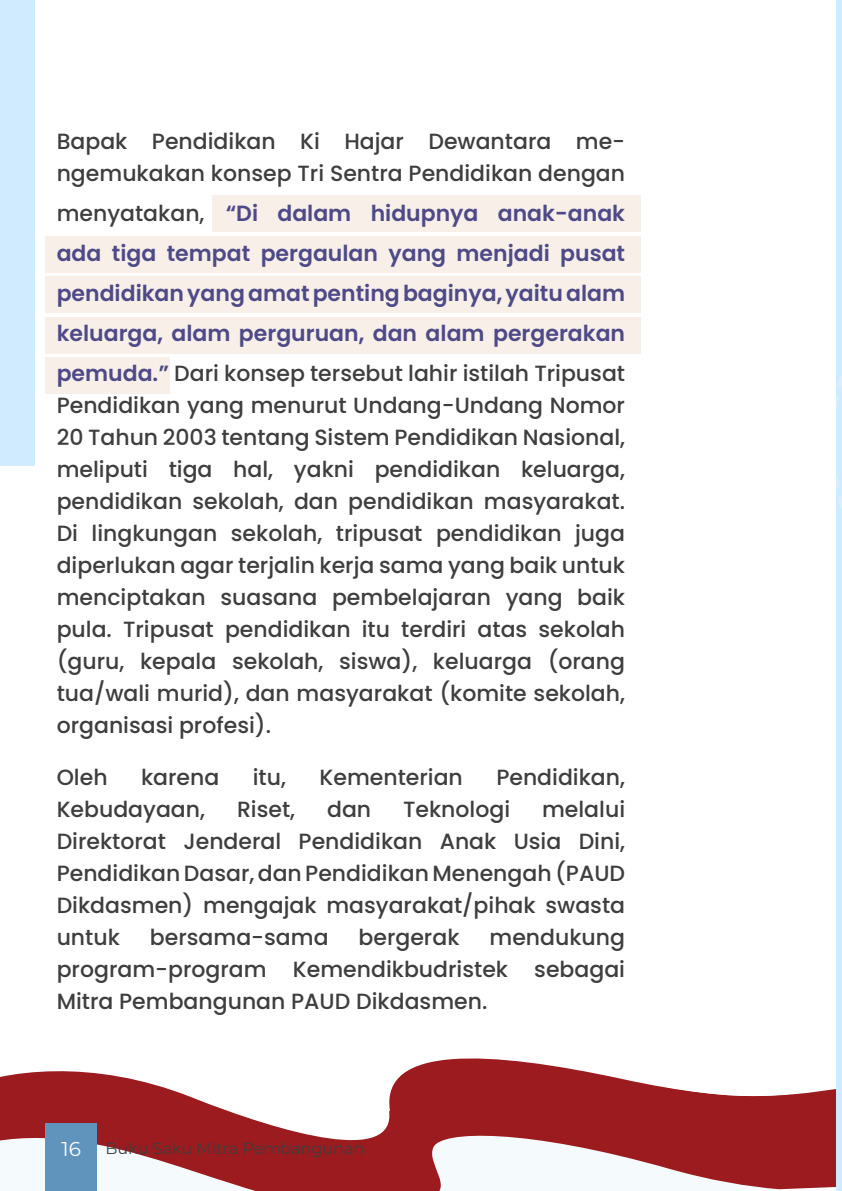
<style>
.page{position:relative;width:842px;height:1191px;background:#fff}
.page>*{position:absolute;margin:0;border:0;box-sizing:border-box;transform-origin:0 0}
.t1{font:500 22px/32px "Poppins";color:#3e3e3f;text-align:justify}
.t2{font:600 22px/40px "Poppins";color:#4e4a88;text-align:justify}
.t3{font:16px "Montserrat";color:#3e3e3f}
.s1{font-weight:500;color:#3e3e3f}
.s2{font-size:20px;color:#fff}
</style>
<div class="page">
<svg style="left:0;top:1071px;width:383px;height:120px;fill:#9b1b1f"></svg>
<div style="left:213px;top:196px;width:428px;height:36px;background:#f7efe8"></div>
<div style="left:45px;top:237px;width:596px;height:36px;background:#f7efe8"></div>
<div style="left:45px;top:276px;width:596px;height:37px;background:#f7efe8"></div>
<div style="left:45px;top:317px;width:596px;height:37px;background:#f7efe8"></div>
<div style="left:45px;top:357px;width:125px;height:36px;background:#f7efe8"></div>
<div style="left:0;top:0;width:34px;height:466px;background:#d0ebff"></div>
<div style="left:836px;top:0;width:6px;height:1191px;background:#cfebff"></div>
<svg style="left:383px;top:195px;width:453px;height:996px"></svg>
<div style="left:45px;top:1123px;width:52px;height:68px;background:#6194bd"></div>
<p class="t1" style="left:57px;top:125px;width:570px">Bapak Pendidikan Ki Hajar Dewantara me&shy;ngemukakan konsep Tri Sentra Pendidikan dengan</p>
<p class="t2" style="left:57px;top:193px;width:570px"><span class="s1">menyatakan,</span> “Di dalam hidupnya anak-anak ada tiga tempat pergaulan yang menjadi pusat pendidikan yang amat penting baginya, yaitu alam keluarga, alam perguruan, dan alam pergerakan pemuda.” <span class="s1">Dari konsep tersebut lahir istilah Tripusat</span></p>
<p class="t1" style="left:57px;top:389px;width:570px">Pendidikan yang menurut Undang-Undang Nomor 20 Tahun 2003 tentang Sistem Pendidikan Nasional, meliputi tiga hal, yakni pendidikan keluarga, pendidikan sekolah, dan pendidikan masyarakat.<br>Di lingkungan sekolah, tripusat pendidikan juga diperlukan agar terjalin kerja sama yang baik untuk menciptakan suasana pembelajaran yang baik pula. Tripusat pendidikan itu terdiri atas sekolah (guru, kepala sekolah, siswa), keluarga (orang tua/wali murid), dan masyarakat (komite sekolah, organisasi profesi).</p>
<p class="t1" style="left:57px;top:761px;width:52px">Oleh</p>
<p class="t1" style="left:141px;top:761px;width:80px">karena</p>
<p class="t1" style="left:253px;top:761px;width:35px">itu,</p>
<p class="t1" style="left:319px;top:761px;width:145px">Kementerian</p>
<p class="t1" style="left:496px;top:761px;width:130px">Pendidikan,</p>
<p class="t1" style="left:57px;top:793px;width:150px">Kebudayaan,</p>
<p class="t1" style="left:237px;top:793px;width:60px">Riset,</p>
<p class="t1" style="left:327px;top:793px;width:46px">dan</p>
<p class="t1" style="left:403px;top:793px;width:109px">Teknologi</p>
<p class="t1" style="left:57px;top:793px;width:570px;text-indent:485px">melalui Direktorat Jenderal Pendidikan Anak Usia Dini, Pendidikan Dasar, dan Pendidikan Menengah (PAUD Dikdasmen) mengajak masyarakat/pihak swasta untuk</p>
<p class="t1" style="left:57px;top:921px;width:570px;text-indent:433px">mendukung program-program Kemendikbudristek sebagai Mitra Pembangunan PAUD Dikdasmen.</p>
<p class="t1" style="left:150px;top:921px;width:180px">bersama-sama</p>
<p class="t1" style="left:359px;top:921px;width:102px">bergerak</p>
<p class="t3" style="left:62px;top:1137px;width:304px"><span class="s2">16</span> Buku Saku Mitra Pembangunan</p>
</div>
